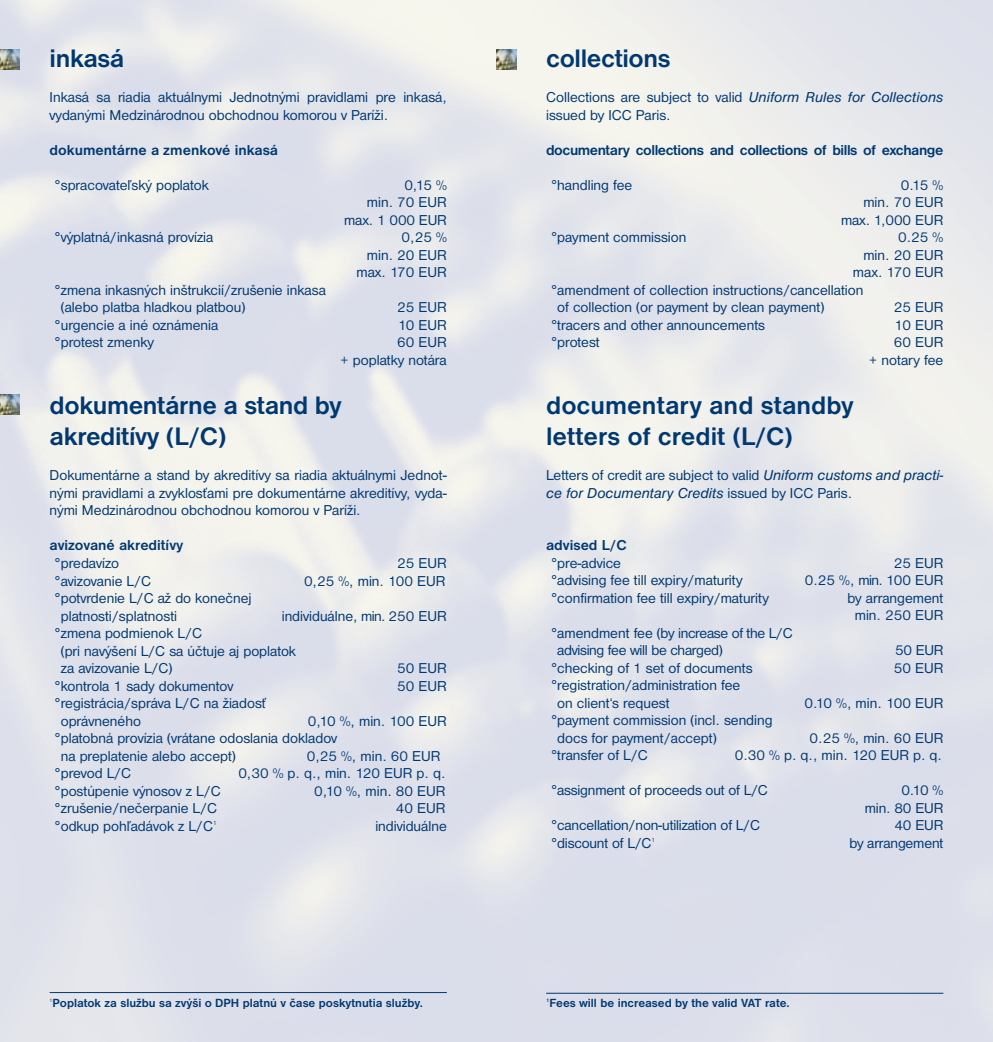
<style>
.page{position:relative;width:993px;height:1042px;background:#fff}
.page>*{position:absolute;margin:0;border:0;box-sizing:border-box;transform-origin:0 0}
.t1{font:700 26.25px/31.5px "Nimbus Sans DOT";letter-spacing:-.015em;color:#003871}
.t2{font:14.88px/17.5px "Nimbus Sans DOT";color:#003871}
.t3{font:14.88px/17.5px "Nimbus Sans DOT";letter-spacing:-.02em;color:#003871}
.t4{font:700 14.88px "Nimbus Sans DOT";color:#003871}
.t5{font:700 14.88px "Nimbus Sans DOT";letter-spacing:-.02em;color:#003871}
.t6{font:700 12.25px "Nimbus Sans DOT";color:#003871}
.t7{font:6.3px "Nimbus Sans DOT";color:#003871}
.t8{font:5.08px "Nimbus Sans DOT";color:#003871}
.t9{font:700 5.08px "Nimbus Sans DOT";color:#003871}
.s1{font-style:italic}
</style>
<div class="page">
<img style="left:0;top:0;width:496px;height:1042px">
<svg style="left:496px;top:0;width:496px;height:1042px;background:#e4e5eb"></svg>
<hr style="left:50px;top:992px;width:396px;height:1px;background:#003871">
<img style="left:0;top:50px;width:20px;height:19px">
<img style="left:0;top:395px;width:20px;height:20px">
<img style="left:496px;top:50px;width:20px;height:19px">
<hr style="left:546px;top:993px;width:397px;height:1px;background:#003871">
<h1 class="t1" style="left:50px;top:43px;width:76px">inkasá</h1>
<p class="t2" style="left:50px;top:89px;width:398px">Inkasá sa riadia aktuálnymi Jednotnými pravidlami pre inkasá, vydanými Medzinárodnou obchodnou komorou v Paríži.</p>
<p class="t4" style="left:50px;top:141px;width:230px">dokumentárne a zmenkové inkasá</p>
<p class="t2" style="left:55px;top:176px;width:156px">°spracovateľský poplatok</p>
<p class="t2" style="left:344px;top:176px;width:104px;text-align:right">0,15 %<br>min. 70 EUR max. 1 000 EUR</p>
<p class="t2" style="left:55px;top:229px;width:160px">°výplatná/inkasná provízia</p>
<p class="t2" style="left:356px;top:229px;width:92px;text-align:right">0,25 %<br>min. 20 EUR max. 170 EUR</p>
<p class="t2" style="left:61px;top:281px;width:266px;text-indent:-6px">°zmena inkasných inštrukcií/zrušenie inkasa (alebo platba hladkou platbou)</p>
<p class="t2" style="left:397px;top:299px;width:51px">25 EUR</p>
<p class="t2" style="left:55px;top:316px;width:165px">°urgencie a iné oznámenia</p>
<p class="t2" style="left:398px;top:316px;width:50px">10 EUR</p>
<p class="t2" style="left:55px;top:334px;width:101px">°protest zmenky</p>
<p class="t2" style="left:340px;top:334px;width:108px;text-align:right">60 EUR<br>+ poplatky notára</p>
<h1 class="t1" style="left:50px;top:389px;width:293px">dokumentárne a stand by akreditívy (L/C)</h1>
<p class="t2" style="left:50px;top:467px;width:398px;text-align:justify">Dokumentárne a stand by akreditívy sa riadia aktuálnymi Jednot&shy;nými pravidlami a zvyklosťami pre dokumentárne akreditívy, vyda&shy;nými Medzinárodnou obchodnou komorou v Paríži.</p>
<p class="t4" style="left:50px;top:537px;width:135px">avizované akreditívy</p>
<p class="t2" style="left:55px;top:554px;width:66px">°predavízo</p>
<p class="t2" style="left:397px;top:554px;width:51px">25 EUR</p>
<p class="t2" style="left:55px;top:572px;width:98px">°avizovanie L/C</p>
<p class="t2" style="left:304px;top:572px;width:143px">0,25 %, min. 100 EUR</p>
<p class="t2" style="left:61px;top:589px;width:192px;text-indent:-6px">°potvrdenie L/C až do konečnej platnosti/splatnosti</p>
<p class="t2" style="left:281px;top:607px;width:166px">individuálne, min. 250 EUR</p>
<p class="t2" style="left:61px;top:624px;width:237px;text-indent:-6px">°zmena podmienok L/C<br>(pri navýšení L/C sa účtuje aj poplatok za avizovanie L/C)</p>
<p class="t2" style="left:397px;top:659px;width:51px">50 EUR</p>
<p class="t2" style="left:55px;top:677px;width:180px">°kontrola 1 sady dokumentov</p>
<p class="t2" style="left:397px;top:677px;width:51px">50 EUR</p>
<p class="t2" style="left:61px;top:694px;width:207px;text-indent:-6px">°registrácia/správa L/C na žiadosť oprávneného</p>
<p class="t2" style="left:308px;top:712px;width:140px">0,10 %, min. 100 EUR</p>
<p class="t2" style="left:55px;top:729px;width:284px">°platobná provízia (vrátane odoslania dokladov</p>
<p class="t2" style="left:61px;top:747px;width:176px">na preplatenie alebo accept)</p>
<p class="t2" style="left:307px;top:747px;width:135px">0,25 %, min. 60 EUR</p>
<p class="t2" style="left:55px;top:764px;width:78px">°prevod L/C</p>
<p class="t2" style="left:238px;top:764px;width:208px">0,30 % p. q., min. 120 EUR p. q.</p>
<p class="t2" style="left:55px;top:782px;width:168px">°postúpenie výnosov z L/C</p>
<p class="t2" style="left:314px;top:782px;width:133px">0,10 %, min. 80 EUR</p>
<p class="t2" style="left:55px;top:799px;width:164px">°zrušenie/nečerpanie L/C</p>
<p class="t2" style="left:396px;top:799px;width:51px">40 EUR</p>
<p class="t2" style="left:55px;top:817px;width:160px">°odkup pohľadávok z L/C</p>
<p class="t7" style="left:213px;top:819px;width:5px">1</p>
<p class="t2" style="left:375px;top:817px;width:73px">individuálne</p>
<p class="t8" style="left:50px;top:998px;width:4px">1</p>
<p class="t6" style="left:53px;top:996px;width:372px">Poplatok za službu sa zvýši o DPH platnú v čase poskytnutia služby.</p>
<h1 class="t1" style="left:546px;top:43px;width:126px">collections</h1>
<p class="t2" style="left:546px;top:89px;width:398px">Collections are subject to valid <span class="s1">Uniform Rules for Collections </span>issued by ICC Paris.</p>
<p class="t5" style="left:546px;top:141px;width:398px">documentary collections and collections of bills of exchange</p>
<p class="t2" style="left:551px;top:176px;width:83px">°handling fee</p>
<p class="t2" style="left:840px;top:176px;width:104px;text-align:right">0.15 %<br>min. 70 EUR max. 1,000 EUR</p>
<p class="t2" style="left:551px;top:229px;width:137px">°payment commission</p>
<p class="t2" style="left:897px;top:229px;width:47px">0.25 %</p>
<p class="t2" style="left:863px;top:246px;width:81px">min. 20 EUR</p>
<p class="t2" style="left:852px;top:264px;width:92px">max. 170 EUR</p>
<p class="t2" style="left:551px;top:281px;width:313px">°amendment of collection instructions/cancellation</p>
<p class="t2" style="left:557px;top:299px;width:268px">of collection (or payment by clean payment)</p>
<p class="t2" style="left:893px;top:299px;width:51px">25 EUR</p>
<p class="t2" style="left:551px;top:316px;width:215px">°tracers and other announcements</p>
<p class="t2" style="left:894px;top:316px;width:50px">10 EUR</p>
<p class="t2" style="left:551px;top:334px;width:50px">°protest</p>
<p class="t2" style="left:868px;top:334px;width:76px;text-align:right">60 EUR<br>+ notary fee</p>
<h1 class="t1" style="left:546px;top:389px;width:309px">documentary and standby letters of credit (L/C)</h1>
<p class="t2" style="left:546px;top:467px;width:399px">Letters of credit are subject to valid <span class="s1">Uniform customs and practi&shy;ce for Documentary Credits</span> issued by ICC Paris.</p>
<p class="t4" style="left:546px;top:537px;width:82px">advised L/C</p>
<p class="t2" style="left:551px;top:554px;width:71px">°pre-advice</p>
<p class="t2" style="left:893px;top:554px;width:51px">25 EUR</p>
<p class="t2" style="left:551px;top:572px;width:193px">°advising fee till expiry/maturity</p>
<p class="t2" style="left:804px;top:572px;width:140px">0.25 %, min. 100 EUR</p>
<p class="t2" style="left:551px;top:589px;width:219px">°confirmation fee till expiry/maturity</p>
<p class="t2" style="left:847px;top:589px;width:97px;text-align:center">by arrangement min. 250 EUR</p>
<p class="t3" style="left:557px;top:624px;width:237px;text-indent:-6px">°amendment fee (by increase of the L/C advising fee will be charged)</p>
<p class="t2" style="left:894px;top:642px;width:50px">50 EUR</p>
<p class="t2" style="left:551px;top:659px;width:203px">°checking of 1 set of documents</p>
<p class="t2" style="left:893px;top:659px;width:51px">50 EUR</p>
<p class="t2" style="left:557px;top:677px;width:185px;text-indent:-6px">°registration/administration fee on client‘s request</p>
<p class="t2" style="left:804px;top:694px;width:140px">0.10 %, min. 100 EUR</p>
<p class="t2" style="left:557px;top:712px;width:217px;text-indent:-6px">°payment commission (incl. sending docs for payment/accept)</p>
<p class="t2" style="left:809px;top:729px;width:135px">0.25 %, min. 60 EUR</p>
<p class="t2" style="left:551px;top:747px;width:98px">°transfer of L/C</p>
<p class="t2" style="left:734px;top:747px;width:208px">0.30 % p. q., min. 120 EUR p. q.</p>
<p class="t2" style="left:551px;top:782px;width:218px">°assignment of proceeds out of L/C</p>
<p class="t2" style="left:864px;top:782px;width:80px;text-align:right">0.10 %<br>min. 80 EUR</p>
<p class="t2" style="left:551px;top:817px;width:210px">°cancellation/non-utilization of L/C</p>
<p class="t2" style="left:894px;top:817px;width:50px">40 EUR</p>
<p class="t2" style="left:551px;top:834px;width:102px">°discount of L/C</p>
<p class="t7" style="left:651px;top:836px;width:5px">1</p>
<p class="t2" style="left:849px;top:834px;width:95px">by arrangement</p>
<p class="t9" style="left:546px;top:998px;width:5px">1</p>
<p class="t6" style="left:549px;top:996px;width:242px">Fees will be increased by the valid VAT rate.</p>
</div>
